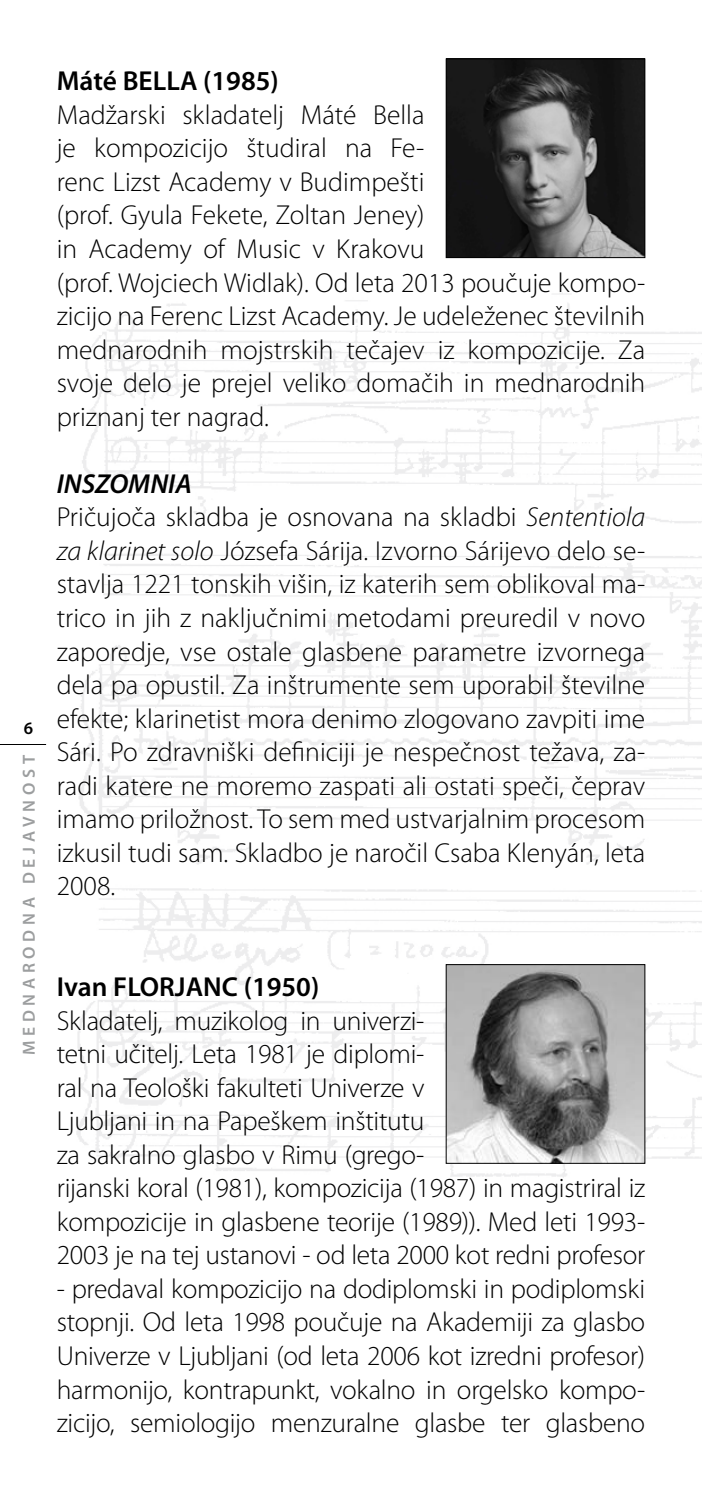
<style>
.page{position:relative;width:702px;height:1489px;background:#fff}
.page>*{position:absolute;margin:0;border:0;box-sizing:border-box;transform-origin:0 0}
.body-prvi{font:300 27.5px/33.5px "Myriad Pro";letter-spacing:-.005em;color:#000}
.body-prvi-2{font:600 27.5px "Myriad Pro";color:#000}
.body-prvi-3{font:italic 600 27.5px "Myriad Pro";color:#000}
.t1{font:600 17.5px "Myriad Pro";letter-spacing:.27em;color:#9c9e9f}
.t2{font:600 17.5px "Myriad Pro";color:#000}
.s1{font-style:italic}
</style>
<div class="page">
<hr style="left:0;top:744px;width:46px;height:1px;background:#000">
<img style="left:76px;top:249px;width:626px;height:929px">
<img style="left:448px;top:966px;width:195px;height:195px">
<div style="left:446px;top:964px;width:199px;height:199px;border:1px solid #000"></div>
<img style="left:448px;top:61px;width:195px;height:195px">
<div style="left:446px;top:59px;width:199px;height:199px;border:1px solid #000"></div>
<p class="t2" style="left:24px;top:718px;width:11px">6</p>
<p class="t1" style="left:19px;top:1055px;width:301px;rotate:-90deg">MEDNARODNA DEJAVNOST</p>
<p class="body-prvi-2" style="left:57px;top:66px;width:223px">Máté BELLA (1985)</p>
<p class="body-prvi" style="left:57px;top:98px;width:590px">Madžarski skladatelj Máté Bella<br>je kompozicijo študiral na Fe-<br>renc Lizst Academy v Budimpešti<br>(prof. Gyula Fekete, Zoltan Jeney)<br>in Academy of Music v Krakovu<br>(prof. Wojciech Widlak). Od leta 2013 poučuje kompo&shy;zicijo na Ferenc Lizst Academy. Je udeleženec številnih mednarodnih mojstrskih tečajev iz kompozicije. Za svoje delo je prejel veliko domačih in mednarodnih priznanj ter nagrad.</p>
<p class="body-prvi-3" style="left:57px;top:468px;width:136px">INSZOMNIA</p>
<p class="body-prvi" style="left:57px;top:501px;width:590px;text-align:justify">Pričujoča skladba je osnovana na skladbi <span class="s1">Sententiola za klarinet solo</span> Józsefa Sárija. Izvorno Sárijevo delo se&shy;stavlja 1221 tonskih višin, iz katerih sem oblikoval ma&shy;trico in jih z naključnimi metodami preuredil v novo zaporedje, vse ostale glasbene parametre izvornega dela pa opustil. Za inštrumente sem uporabil številne efekte; klarinetist mora denimo zlogovano zavpiti ime Sári. Po zdravniški definiciji je nespečnost težava, za&shy;radi katere ne moremo zaspati ali ostati speči, čeprav imamo priložnost. To sem med ustvarjalnim procesom izkusil tudi sam. Skladbo je naročil Csaba Klenyán, leta 2008.</p>
<p class="body-prvi-2" style="left:57px;top:971px;width:264px">Ivan FLORJANC (1950)</p>
<p class="body-prvi" style="left:57px;top:1004px;width:590px">Skladatelj, muzikolog in univerzi-<br>tetni učitelj. Leta 1981 je diplomi-<br>ral na Teološki fakulteti Univerze v<br>Ljubljani in na Papeškem inštitutu<br>za sakralno glasbo v Rimu (grego-<br>rijanski koral (1981), kompozicija (1987) in magistriral iz kompozicije in glasbene teorije (1989)). Med leti 1993- 2003 je na tej ustanovi - od leta 2000 kot redni profesor</p>
<p class="body-prvi" style="left:57px;top:1272px;width:590px;text-align:justify">- predaval kompozicijo na dodiplomski in podiplomski stopnji. Od leta 1998 poučuje na Akademiji za glasbo Univerze v Ljubljani (od leta 2006 kot izredni profesor) harmonijo, kontrapunkt, vokalno in orgelsko kompo&shy;zicijo, semiologijo menzuralne glasbe ter glasbeno</p>
</div>
